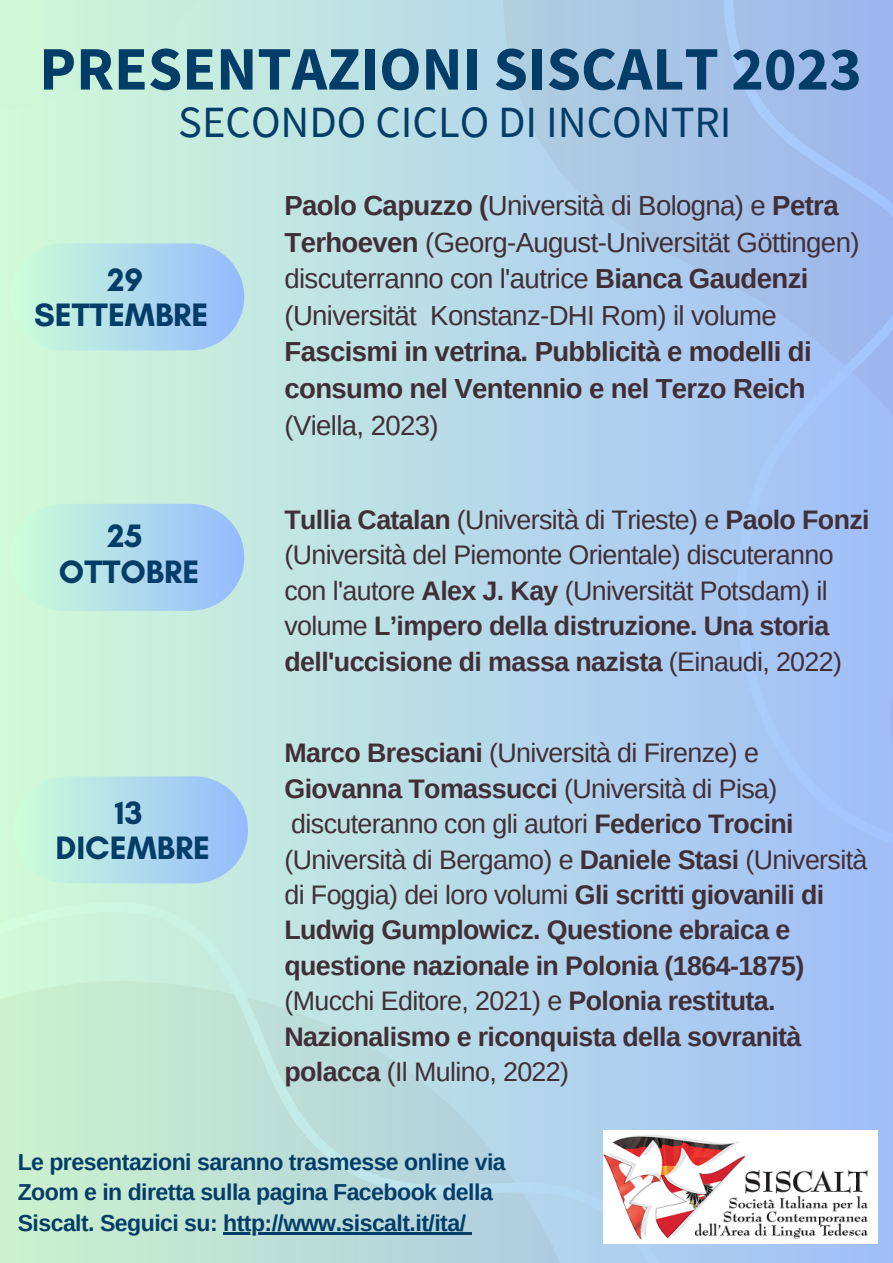
<style>
.page{position:relative;width:893px;height:1263px;background:#fff}
.page>*{position:absolute;margin:0;border:0;box-sizing:border-box;transform-origin:0 0}
.t1{font:700 61.8px "Source Sans Pro";color:#033d68}
.t2{font:44.55px "Source Sans Pro";color:#033d68}
.t3{font:700 33px/35.5px "Glacial Indifference";color:#033d68;text-align:center}
.t4{font:27.53px/36.6px "Arimo";letter-spacing:-.025em;color:#412f37}
.t5{font:700 26.78px/35.5px "Arimo";letter-spacing:-.02em;color:#412f37}
.t6{font:26.78px/35.5px "Arimo";letter-spacing:-.025em;color:#412f37}
.t7{font:700 23.02px/30.4px "Arimo";letter-spacing:-.02em;color:#033d68}
.s1{font-weight:700}
.s2{font-weight:400}
</style>
<div class="page">
<img style="left:0;top:0;width:893px;height:1263px">
<div style="left:10px;top:243px;width:234px;height:107px;background:linear-gradient(to right,#cdffd8,#95bafe);border-radius:53px"></div>
<img style="left:603px;top:1130px;width:274px;height:114px">
<div style="left:10px;top:504px;width:234px;height:107px;background:linear-gradient(to right,#cdffd8,#95bafe);border-radius:53px"></div>
<hr style="left:223px;top:1232px;width:242px;height:2px;background:#033d68">
<svg style="left:465px;top:1232px;width:6px;height:2px"></svg>
<div style="left:14px;top:776px;width:234px;height:107px;background:linear-gradient(to right,#cdffd8,#95bafe);border-radius:53px"></div>
<p class="t1" style="left:39px;top:29px;width:824px">PRESENTAZIONI SISCALT 2023</p>
<p class="t2" style="left:178px;top:94px;width:555px">SECONDO CICLO DI INCONTRI</p>
<p class="t3" style="left:34px;top:261px;width:176px">29<br>SETTEMBRE</p>
<p class="t3" style="left:107px;top:518px;width:37px">25</p>
<p class="t3" style="left:59px;top:553px;width:142px">OTTOBRE</p>
<p class="t3" style="left:115px;top:794px;width:29px">13</p>
<p class="t3" style="left:55px;top:830px;width:156px">DICEMBRE</p>
<p class="t4" style="left:284px;top:187px;width:576px"><span class="s1">Paolo Capuzzo (</span>Università di Bologna) e <span class="s1">Petra Terhoeven</span> (Georg-August-Universität Göttingen) discuterranno con l'autrice <span class="s1">Bianca Gaudenzi </span>(Universität Konstanz-DHI Rom) il volume <span class="s1">Fascismi in vetrina. Pubblicità e modelli di consumo nel Ventennio e nel Terzo Reich </span>(Viella, 2023)</p>
<p class="t6" style="left:284px;top:502px;width:587px"><span class="s1">Tullia Catalan</span> (Università di Trieste) e <span class="s1">Paolo Fonzi </span>(Università del Piemonte Orientale) discuteranno con l'autore <span class="s1">Alex J. Kay</span> (Universität Potsdam) il volume <span class="s1">L’impero della distruzione. Una storia dell'uccisione di massa nazista</span> (Einaudi, 2022)</p>
<p class="t5" style="left:284px;top:735px;width:584px">Marco Bresciani <span class="s2">(Università di Firenze) e </span>Giovanna Tomassucci <span class="s2">(Università di Pisa) discuteranno con gli autori</span> Federico Trocini <span class="s2">(Università di Bergamo) e</span> Daniele Stasi <span class="s2">(Università di Foggia) dei loro volumi</span> Gli scritti giovanili di Ludwig Gumplowicz. Questione ebraica e questione nazionale in Polonia (1864-1875) <span class="s2">(Mucchi Editore, 2021) e</span> Polonia restituta.<br>Nazionalismo e riconquista della sovranità polacca <span class="s2">(Il Mulino, 2022)</span></p>
<p class="t7" style="left:18px;top:1146px;width:489px">Le presentazioni saranno trasmesse online via<br>Zoom e in diretta sulla pagina Facebook della<br>Siscalt. Seguici su: http://www.siscalt.it/ita/</p>
</div>
